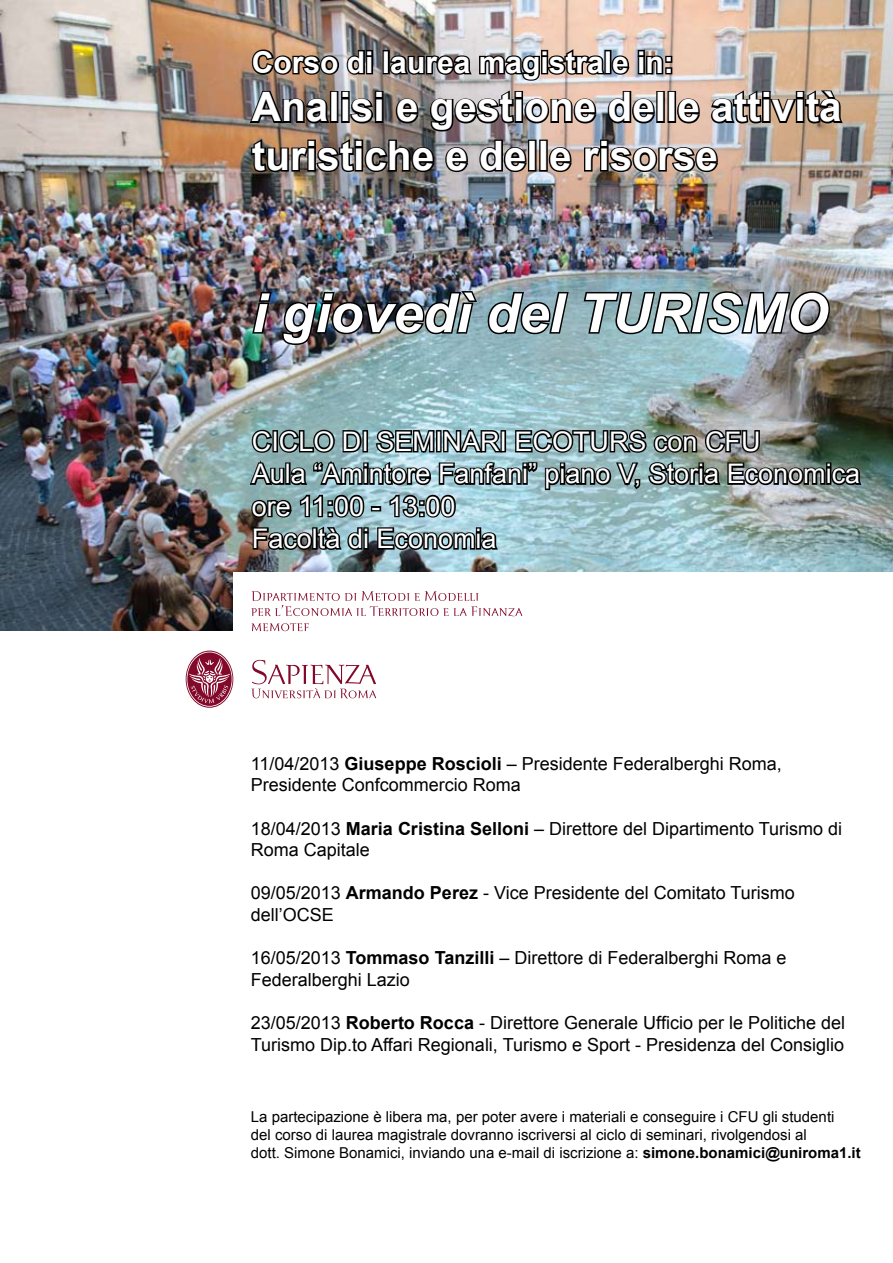
<style>
.page{position:relative;width:893px;height:1263px;background:#fff}
.page>*{position:absolute;margin:0;border:0;box-sizing:border-box;transform-origin:0 0}
.t1{font:italic 700 54px "Arial";color:#fff}
.t2{font:700 40.5px/48.6px "Arial";color:#fff}
.t3{font:700 30px "Arial";color:#fff}
.t4{font:27px/32.4px "Arial";color:#fff}
.t5{font:18px/21.6px "Arial";color:#000}
.t6{font:15px/18px "Arial";color:#000}
.s1{font-weight:700}
</style>
<div class="page">
<img style="left:0;top:1px;width:893px;height:630px">
<div style="left:233px;top:573px;width:660px;height:690px;background:#fff"></div>
<svg style="left:187px;top:652px;width:45px;height:55px"></svg>
<svg style="left:251px;top:660px;width:125px;height:38px"></svg>
<svg style="left:251px;top:591px;width:271px;height:25px"></svg>
<svg style="left:252px;top:623px;width:57px;height:8px"></svg>
<img style="left:248px;top:47px;width:597px;height:127px">
<svg style="left:251px;top:290px;width:22px;height:46px"></svg>
<img style="left:281px;top:290px;width:198px;height:57px">
<svg style="left:486px;top:290px;width:84px;height:46px;background:#5e747b"></svg>
<img style="left:582px;top:274px;width:249px;height:62px">
<img style="left:248px;top:416px;width:616px;height:136px">
<h3 class="t3" style="left:252px;top:43px;width:423px">Corso di laurea magistrale in:</h3>
<h2 class="t2" style="left:252px;top:84px;width:591px">Analisi e gestione delle attività turistiche e delle risorse</h2>
<h1 class="t1" style="left:252px;top:278px;width:578px">i giovedì del TURISMO</h1>
<h3 class="t4" style="left:252px;top:425px;width:610px">CICLO DI SEMINARI ECOTURS con CFU<br>Aula “Amintore Fanfani” piano V, Storia Economica ore 11:00 - 13:00<br>Facoltà di Economia</h3>
<p class="t5" style="left:251px;top:753px;width:532px">11/04/2013 <span class="s1">Giuseppe Roscioli</span> – Presidente Federalberghi Roma,<br>Presidente Confcommercio Roma</p>
<p class="t5" style="left:251px;top:818px;width:593px">18/04/2013 <span class="s1">Maria Cristina Selloni</span> – Direttore del Dipartimento Turismo di<br>Roma Capitale</p>
<p class="t5" style="left:251px;top:882px;width:545px">09/05/2013 <span class="s1">Armando Perez</span> - Vice Presidente del Comitato Turismo dell’OCSE</p>
<p class="t5" style="left:251px;top:947px;width:537px">16/05/2013 <span class="s1">Tommaso Tanzilli</span> – Direttore di Federalberghi Roma e<br>Federalberghi Lazio</p>
<p class="t5" style="left:251px;top:1012px;width:596px">23/05/2013 <span class="s1">Roberto Rocca</span> - Direttore Generale Ufficio per le Politiche del<br>Turismo Dip.to Affari Regionali, Turismo e Sport - Presidenza del Consiglio</p>
<p class="t6" style="left:251px;top:1108px;width:611px">La partecipazione è libera ma, per poter avere i materiali e conseguire i CFU gli studenti<br>del corso di laurea magistrale dovranno iscriversi al ciclo di seminari, rivolgendosi al<br>dott. Simone Bonamici, inviando una e-mail di iscrizione a: <span class="s1">simone.bonamici@uniroma1.it</span></p>
</div>
